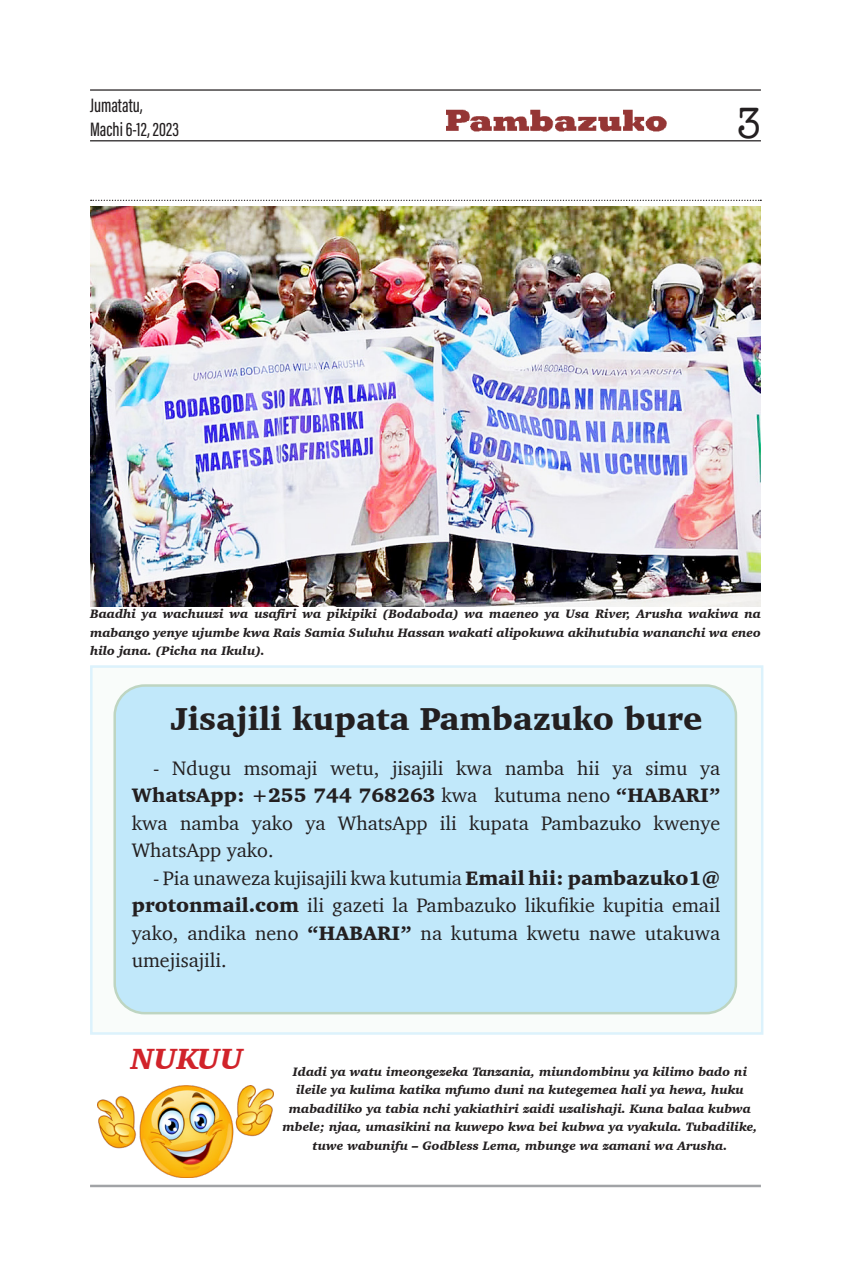
<style>
.page{position:relative;width:851px;height:1276px;background:#fff}
.page>*{position:absolute;margin:0;border:0;box-sizing:border-box;transform-origin:0 0}
.t1{font:45px "American Typewriter";color:#231f20;scale:.84 1}
.t2{font:900 32.5px "Charter";color:#231f20}
.t3{font:italic 900 30px "Charter";color:#d1232a}
.t4{font:20px/27.5px "Charter";color:#231f20;text-align:justify}
.t5{font:20px/24px "Acumin Variable Concept";color:#231f20}
.t6{font:italic 900 12.5px/18.5px "Charter";color:#231f20;text-align:center}
.s1{font-weight:900}
</style>
<div class="page">
<hr style="left:90px;top:89px;width:670px;height:2px;background:#231f20">
<hr style="left:90px;top:140px;width:670px;height:1px;background:#231f20">
<hr style="left:90px;top:1184px;width:670px;height:3px;background:#a1a3a6">
<svg style="left:91px;top:200px;width:670px;height:1px"></svg>
<img style="left:446px;top:109px;width:220px;height:23px">
<div style="left:90px;top:665px;width:673px;height:369px;background:#f9fcfa;border:2px solid #dcf2fc"></div>
<div style="left:115px;top:685px;width:620px;height:328px;background:#c1e8fa;border-radius:30px"></div>
<div style="left:113px;top:684px;width:624px;height:330px;border:2px solid #bed5c1;border-radius:30px"></div>
<img style="left:98px;top:1085px;width:175px;height:92px">
<img style="left:90px;top:206px;width:670px;height:400px">
<h3 class="t5" style="left:90px;top:92px;width:90px">Jumatatu,<br>Machi 6-12, 2023</h3>
<h1 class="t1" style="left:736px;top:88px;width:30px">3</h1>
<p class="t6" style="left:90px;top:604px;width:672px;text-align:justify">Baadhi ya wachuuzi wa usafiri wa pikipiki (Bodaboda) wa maeneo ya Usa River, Arusha wakiwa na mabango yenye ujumbe kwa Rais Samia Suluhu Hassan wakati alipokuwa akihutubia wananchi wa eneo hilo jana. (Picha na Ikulu).</p>
<p class="t2" style="left:171px;top:698px;width:533px">Jisajili kupata Pambazuko bure</p>
<p class="t4" style="left:132px;top:754px;width:590px;text-indent:21px">- Ndugu msomaji wetu, jisajili kwa namba hii ya simu ya <span class="s1">WhatsApp: +255 744 768263</span> kwa kutuma neno <span class="s1">“HABARI” </span>kwa namba yako ya WhatsApp ili kupata Pambazuko kwenye WhatsApp yako.</p>
<p class="t4" style="left:132px;top:864px;width:590px;text-indent:21px">- Pia unaweza kujisajili kwa kutumia <span class="s1">Email hii: pambazuko1@ protonmail.com</span> ili gazeti la Pambazuko likufikie kupitia email yako, andika neno <span class="s1">“HABARI”</span> na kutuma kwetu nawe utakuwa umejisajili.</p>
<p class="t3" style="left:131px;top:1039px;width:114px">NUKUU</p>
<p class="t6" style="left:282px;top:1062px;width:476px">Idadi ya watu imeongezeka Tanzania, miundombinu ya kilimo bado ni ileile ya kulima katika mfumo duni na kutegemea hali ya hewa, huku mabadiliko ya tabia nchi yakiathiri zaidi uzalishaji. Kuna balaa kubwa mbele; njaa, umasikini na kuwepo kwa bei kubwa ya vyakula. Tubadilike, tuwe wabunifu – Godbless Lema, mbunge wa zamani wa Arusha.</p>
</div>
